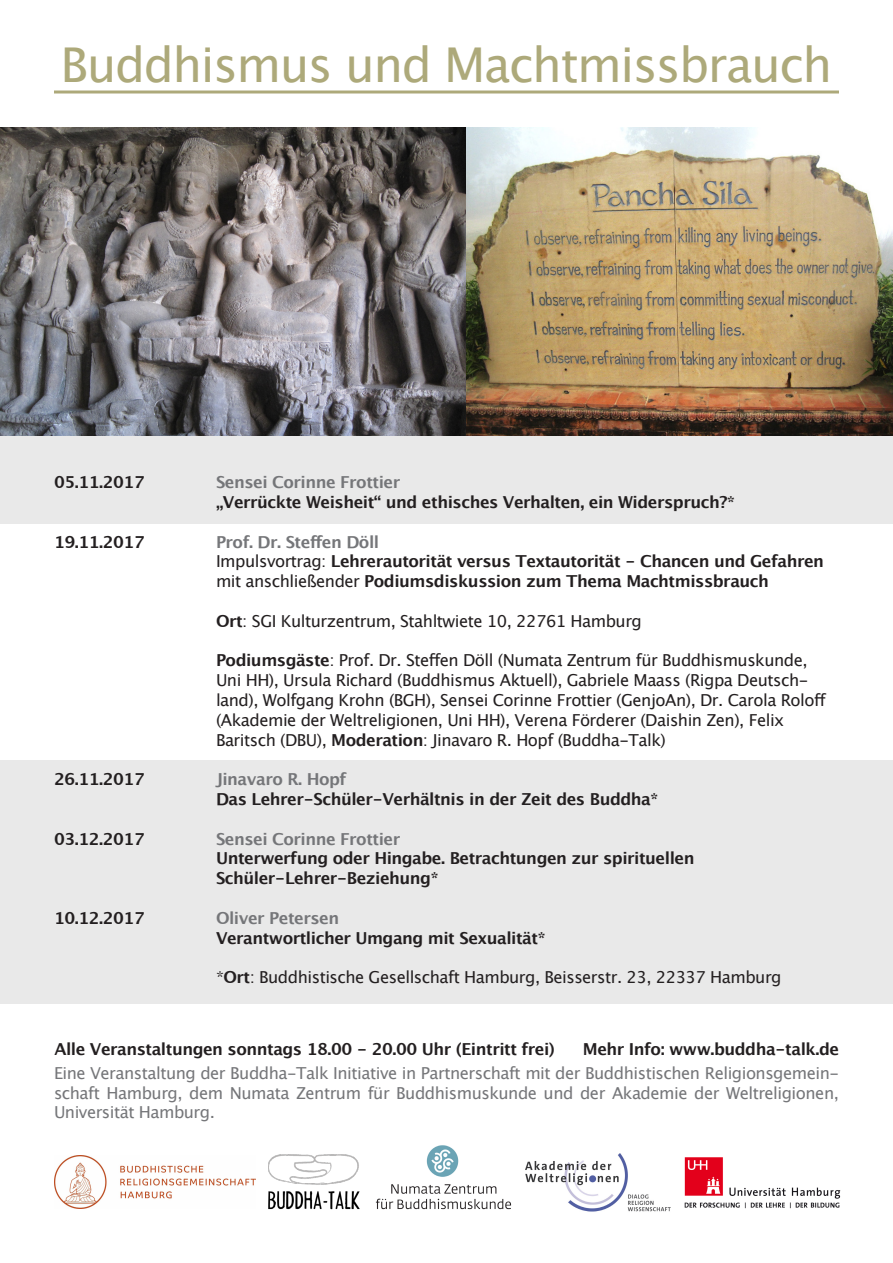
<style>
.page{position:relative;width:893px;height:1263px;background:#fff}
.page>*{position:absolute;margin:0;border:0;box-sizing:border-box;transform-origin:0 0}
.t1{font:48px "Lucida Grande";letter-spacing:-.03em;color:#ada97a}
.t2{font:700 16.5px/19.8px "Lucida Grande";letter-spacing:-.03em;color:#231f20}
.t3{font:16.5px/19.8px "Lucida Grande";letter-spacing:-.03em;color:#231f20}
.t4{font:16.5px/19.8px "Lucida Grande";letter-spacing:-.03em;color:#757679;text-align:justify}
.t5{font:700 16.5px "Lucida Grande";letter-spacing:-.03em;color:#757679}
.s1{color:#757679}
.s2{font-weight:400}
.s3{font-weight:700}
</style>
<div class="page">
<div style="left:0;top:760px;width:893px;height:243px;background:#e9e9e9"></div>
<div style="left:0;top:435px;width:893px;height:89px;background:#e9e9e9"></div>
<img style="left:0;top:128px;width:467px;height:308px">
<img style="left:268px;top:1154px;width:92px;height:56px">
<img style="left:375px;top:1145px;width:137px;height:65px">
<img style="left:684px;top:1157px;width:157px;height:52px">
<img style="left:525px;top:1153px;width:145px;height:59px">
<img style="left:54px;top:1156px;width:201px;height:52px">
<img style="left:467px;top:128px;width:426px;height:308px">
<hr style="left:54px;top:90px;width:785px;height:3px;background:#ada97a">
<p class="t1" style="left:61px;top:37px;width:773px">Buddhismus und Machtmissbrauch</p>
<p class="t2" style="left:54px;top:472px;width:92px">05.11.2017</p>
<p class="t2" style="left:216px;top:472px;width:520px"><span class="s1">Sensei Corinne Frottier<br></span>„Verrückte Weisheit“ und ethisches Verhalten, ein Widerspruch?*</p>
<p class="t2" style="left:54px;top:532px;width:92px">19.11.2017</p>
<p class="t5" style="left:216px;top:528px;width:165px">Prof. Dr. Steffen Döll</p>
<p class="t2" style="left:216px;top:551px;width:610px"><span class="s2">Impulsvortrag:</span> Lehrerautorität versus Textautorität - Chancen und Gefahren <span class="s2">mit anschließender</span> Podiumsdiskussion zum Thema Machtmissbrauch</p>
<p class="t3" style="left:216px;top:611px;width:427px"><span class="s3">Ort</span>: SGI Kulturzentrum, Stahltwiete 10, 22761 Hamburg</p>
<p class="t3" style="left:216px;top:651px;width:612px"><span class="s3">Podiumsgäste</span>: Prof. Dr. Steffen Döll (Numata Zentrum für Buddhismuskunde, Uni HH), Ursula Richard (Buddhismus Aktuell), Gabriele Maass (Rigpa Deutsch&shy;land), Wolfgang Krohn (BGH), Sensei Corinne Frottier (GenjoAn), Dr. Carola Roloff (Akademie der Weltreligionen, Uni HH), Verena Förderer (Daishin Zen), Felix Baritsch (DBU), <span class="s3">Moderation</span>: Jinavaro R. Hopf (Buddha-Talk)</p>
<p class="t2" style="left:54px;top:769px;width:92px">26.11.2017</p>
<p class="t2" style="left:216px;top:769px;width:444px"><span class="s1">Jinavaro R. Hopf<br></span>Das Lehrer-Schüler-Verhältnis in der Zeit des Buddha*</p>
<p class="t2" style="left:54px;top:829px;width:92px">03.12.2017</p>
<p class="t5" style="left:216px;top:825px;width:186px">Sensei Corinne Frottier</p>
<p class="t2" style="left:216px;top:848px;width:480px">Unterwerfung oder Hingabe. Betrachtungen zur spirituellen</p>
<p class="t2" style="left:216px;top:868px;width:224px">Schüler-Lehrer-Beziehung*</p>
<p class="t2" style="left:54px;top:908px;width:92px">10.12.2017</p>
<p class="t2" style="left:216px;top:908px;width:331px"><span class="s1">Oliver Petersen<br></span>Verantwortlicher Umgang mit Sexualität*</p>
<p class="t3" style="left:216px;top:967px;width:567px">*<span class="s3">Ort</span>: Buddhistische Gesellschaft Hamburg, Beisserstr. 23, 22337 Hamburg</p>
<p class="t2" style="left:54px;top:1039px;width:502px">Alle Veranstaltungen sonntags 18.00 - 20.00 Uhr (Eintritt frei)</p>
<p class="t2" style="left:583px;top:1039px;width:258px">Mehr Info: www.buddha-talk.de</p>
<p class="t4" style="left:54px;top:1063px;width:786px">Eine Veranstaltung der Buddha-Talk Initiative in Partnerschaft mit der Buddhistischen Religionsgemein&shy;schaft Hamburg, dem Numata Zentrum für Buddhismuskunde und der Akademie der Weltreligionen, Universität Hamburg.</p>
</div>
